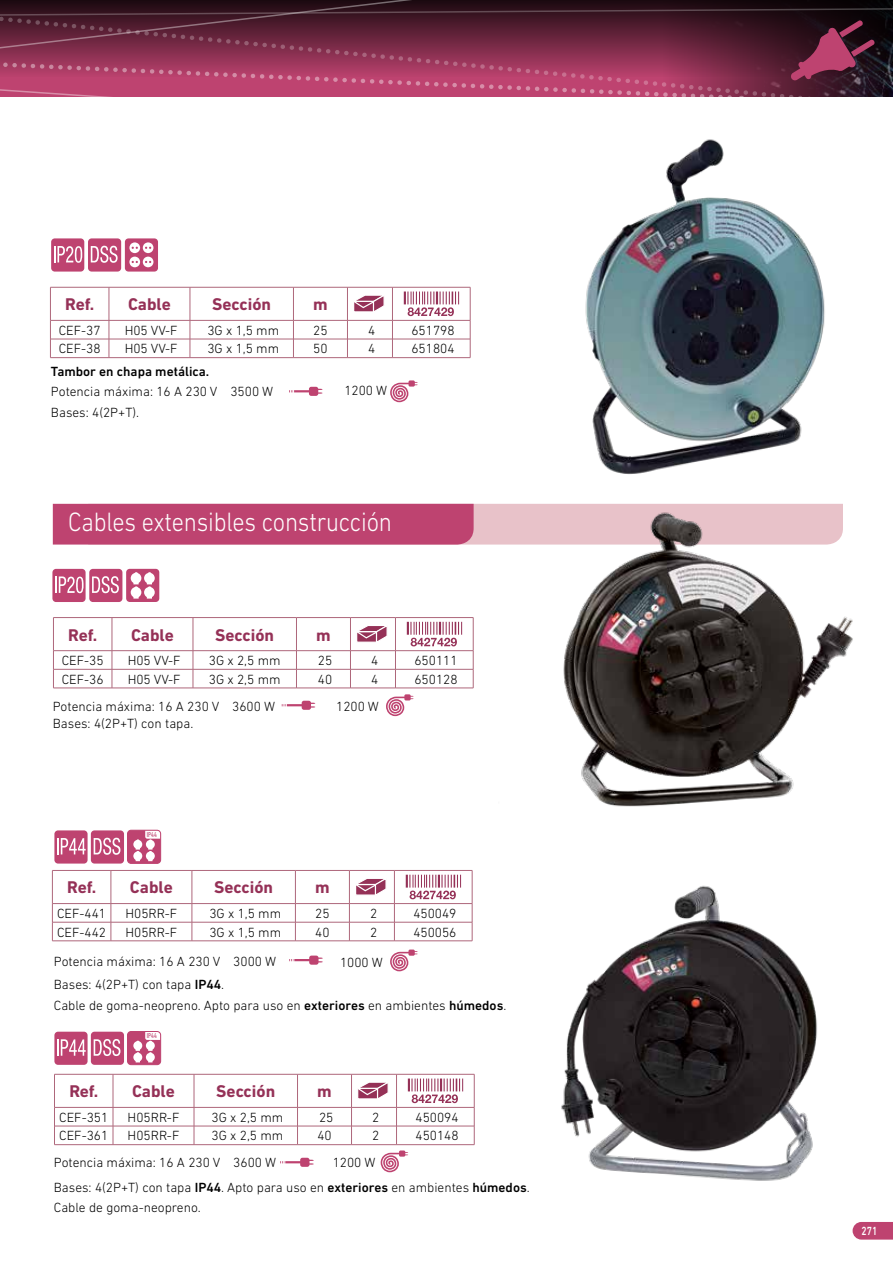
<style>
.page{position:relative;width:893px;height:1263px;background:#fff}
.page>*{position:absolute;margin:0;border:0;box-sizing:border-box;transform-origin:0 0}
.t1{font:300 27px "DIN Next LT Pro";letter-spacing:-.01em;color:#fff;scale:.9 1}
.t2{font:700 17.25px "DIN Next LT Pro";color:#953157}
.t3{font:300 13.5px/20.4px "DIN Next LT Pro";color:#000}
.t4{font:500 13.5px "DIN Next LT Pro";color:#000}
.t5{font:500 12px "DIN Next LT Pro";color:#fff;scale:.8 1}
.t6{font:condensed 7.2px "DIN Next LT Pro";color:#be4370}
.s1{font-weight:500}
</style>
<div class="page">
<svg style="left:516px;top:0;width:300px;height:7px;background:#1b090f"></svg>
<div style="left:0;top:0;width:516px;height:7px;background:#200b13"></div>
<svg style="left:853px;top:1222px;width:40px;height:17px"></svg>
<svg style="left:0;top:7px;width:893px;height:90px;background:#782d49"></svg>
<svg style="left:309px;top:387px;width:13px;height:9px"></svg>
<hr style="left:289px;top:390px;width:21px;height:2px;background:#be4370">
<div style="left:51px;top:238px;width:33px;height:34px;background:#be4370;border-radius:4px"></div>
<svg style="left:54px;top:246px;width:28px;height:17px"></svg>
<div style="left:88px;top:238px;width:33px;height:34px;background:#be4370;border-radius:4px"></div>
<svg style="left:91px;top:246px;width:27px;height:17px"></svg>
<svg style="left:125px;top:238px;width:33px;height:34px"></svg>
<svg style="left:50px;top:287px;width:421px;height:71px"></svg>
<svg style="left:390px;top:380px;width:28px;height:23px"></svg>
<hr style="left:53px;top:688px;width:59px;height:1px;background:#ae677b">
<hr style="left:112px;top:688px;width:81px;height:1px;background:#ae677b">
<hr style="left:193px;top:688px;width:103px;height:1px;background:#ae677b">
<hr style="left:296px;top:688px;width:54px;height:1px;background:#ae677b">
<hr style="left:350px;top:688px;width:45px;height:1px;background:#ae677b">
<hr style="left:395px;top:688px;width:78px;height:1px;background:#ae677b">
<svg style="left:53px;top:617px;width:421px;height:71px"></svg>
<svg style="left:302px;top:701px;width:13px;height:9px"></svg>
<hr style="left:282px;top:704px;width:21px;height:2px;background:#be4370">
<svg style="left:283px;top:704px;width:4px;height:3px"></svg>
<svg style="left:53px;top:504px;width:441px;height:41px;background:#c04a75"></svg>
<div style="left:52px;top:569px;width:34px;height:33px;background:#be4370;border-radius:4px"></div>
<svg style="left:55px;top:576px;width:29px;height:17px"></svg>
<div style="left:89px;top:569px;width:33px;height:33px;background:#be4370;border-radius:4px"></div>
<svg style="left:92px;top:576px;width:27px;height:17px"></svg>
<svg style="left:126px;top:569px;width:33px;height:33px"></svg>
<svg style="left:386px;top:694px;width:27px;height:23px"></svg>
<img style="left:494px;top:503px;width:359px;height:304px">
<img style="left:585px;top:139px;width:240px;height:335px">
<svg style="left:52px;top:870px;width:421px;height:71px"></svg>
<svg style="left:309px;top:955px;width:14px;height:10px"></svg>
<hr style="left:289px;top:959px;width:22px;height:2px;background:#be4370">
<svg style="left:290px;top:959px;width:5px;height:3px"></svg>
<div style="left:91px;top:830px;width:33px;height:33px;background:#be4370;border-radius:4px"></div>
<svg style="left:94px;top:838px;width:26px;height:17px"></svg>
<div style="left:54px;top:830px;width:34px;height:33px;background:#be4370;border-radius:4px"></div>
<svg style="left:57px;top:838px;width:29px;height:16px"></svg>
<div style="left:91px;top:1032px;width:33px;height:33px;background:#be4370;border-radius:4px"></div>
<svg style="left:94px;top:1039px;width:26px;height:17px"></svg>
<div style="left:54px;top:1032px;width:34px;height:33px;background:#be4370;border-radius:4px"></div>
<svg style="left:57px;top:1039px;width:29px;height:17px"></svg>
<svg style="left:54px;top:1074px;width:421px;height:99px"></svg>
<svg style="left:390px;top:949px;width:28px;height:23px"></svg>
<svg style="left:127px;top:830px;width:34px;height:34px"></svg>
<svg style="left:127px;top:1031px;width:34px;height:34px"></svg>
<img style="left:561px;top:885px;width:256px;height:296px">
<p class="t2" style="left:65px;top:294px;width:31px">Ref.</p>
<p class="t2" style="left:128px;top:294px;width:44px">Cable</p>
<p class="t2" style="left:212px;top:294px;width:60px">Sección</p>
<p class="t2" style="left:313px;top:294px;width:16px">m</p>
<p class="t3" style="left:59px;top:320px;width:43px">CEF-37</p>
<p class="t3" style="left:125px;top:320px;width:54px">H05 VV-F</p>
<p class="t3" style="left:207px;top:320px;width:73px">3G x 1,5 mm</p>
<p class="t3" style="left:313px;top:320px;width:16px">25</p>
<p class="t3" style="left:368px;top:320px;width:9px">4</p>
<p class="t3" style="left:411px;top:320px;width:45px">651798</p>
<p class="t3" style="left:59px;top:338px;width:43px">CEF-38</p>
<p class="t3" style="left:125px;top:338px;width:54px">H05 VV-F</p>
<p class="t3" style="left:207px;top:338px;width:73px">3G x 1,5 mm</p>
<p class="t3" style="left:313px;top:338px;width:16px">50</p>
<p class="t3" style="left:368px;top:338px;width:9px">4</p>
<p class="t3" style="left:411px;top:338px;width:45px">651804</p>
<p class="t3" style="left:344px;top:380px;width:44px">1200 W</p>
<p class="t4" style="left:51px;top:363px;width:160px">Tambor en chapa metálica.</p>
<p class="t3" style="left:51px;top:381px;width:224px">Potencia máxima: 16 A 230 V 3500 W<br>Bases: 4(2P+T).</p>
<h1 class="t1" style="left:68px;top:507px;width:361px">Cables extensibles construcción</h1>
<p class="t2" style="left:68px;top:625px;width:31px">Ref.</p>
<p class="t2" style="left:131px;top:625px;width:44px">Cable</p>
<p class="t2" style="left:215px;top:625px;width:60px">Sección</p>
<p class="t2" style="left:316px;top:625px;width:16px">m</p>
<p class="t3" style="left:62px;top:650px;width:43px">CEF-35</p>
<p class="t3" style="left:128px;top:650px;width:54px">H05 VV-F</p>
<p class="t3" style="left:209px;top:650px;width:73px">3G x 2,5 mm</p>
<p class="t3" style="left:318px;top:650px;width:16px">25</p>
<p class="t3" style="left:371px;top:650px;width:9px">4</p>
<p class="t3" style="left:414px;top:650px;width:45px">650111</p>
<p class="t3" style="left:62px;top:669px;width:43px">CEF-36</p>
<p class="t3" style="left:128px;top:669px;width:54px">H05 VV-F</p>
<p class="t3" style="left:209px;top:669px;width:73px">3G x 2,5 mm</p>
<p class="t3" style="left:318px;top:669px;width:16px">40</p>
<p class="t3" style="left:371px;top:669px;width:9px">4</p>
<p class="t3" style="left:414px;top:669px;width:45px">650128</p>
<p class="t3" style="left:53px;top:696px;width:224px">Potencia máxima: 16 A 230 V 3600 W</p>
<p class="t3" style="left:336px;top:696px;width:44px">1200 W</p>
<p class="t3" style="left:53px;top:713px;width:142px">Bases: 4(2P+T) con tapa.</p>
<p class="t6" style="left:147px;top:830px;width:11px">IP44</p>
<p class="t2" style="left:67px;top:877px;width:31px">Ref.</p>
<p class="t2" style="left:130px;top:877px;width:44px">Cable</p>
<p class="t2" style="left:214px;top:877px;width:60px">Sección</p>
<p class="t2" style="left:315px;top:877px;width:16px">m</p>
<p class="t3" style="left:57px;top:903px;width:51px">CEF-441</p>
<p class="t3" style="left:125px;top:903px;width:53px">H05RR-F</p>
<p class="t3" style="left:209px;top:903px;width:73px">3G x 1,5 mm</p>
<p class="t3" style="left:315px;top:903px;width:16px">25</p>
<p class="t3" style="left:370px;top:903px;width:9px">2</p>
<p class="t3" style="left:413px;top:903px;width:45px">450049</p>
<p class="t3" style="left:57px;top:922px;width:51px">CEF-442</p>
<p class="t3" style="left:125px;top:922px;width:53px">H05RR-F</p>
<p class="t3" style="left:209px;top:922px;width:73px">3G x 1,5 mm</p>
<p class="t3" style="left:315px;top:922px;width:16px">40</p>
<p class="t3" style="left:370px;top:922px;width:9px">2</p>
<p class="t3" style="left:413px;top:922px;width:45px">450056</p>
<p class="t3" style="left:54px;top:949px;width:224px;line-height:23.7px">Potencia máxima: 16 A 230 V 3000 W<br>Bases: 4(2P+T) con tapa <span class="s1">IP44</span>.</p>
<p class="t3" style="left:54px;top:995px;width:454px">Cable de goma-neopreno. Apto para uso en <span class="s1">exteriores</span> en ambientes <span class="s1">húmedos</span>.</p>
<p class="t3" style="left:340px;top:952px;width:44px">1000 W</p>
<p class="t6" style="left:147px;top:1031px;width:11px">IP44</p>
<p class="t2" style="left:69px;top:1081px;width:31px">Ref.</p>
<p class="t2" style="left:132px;top:1081px;width:44px">Cable</p>
<p class="t2" style="left:216px;top:1081px;width:60px">Sección</p>
<p class="t2" style="left:317px;top:1081px;width:16px">m</p>
<p class="t3" style="left:59px;top:1107px;width:51px">CEF-351</p>
<p class="t3" style="left:128px;top:1107px;width:53px">H05RR-F</p>
<p class="t3" style="left:212px;top:1107px;width:73px">3G x 2,5 mm</p>
<p class="t3" style="left:319px;top:1107px;width:16px">25</p>
<p class="t3" style="left:372px;top:1107px;width:9px">2</p>
<p class="t3" style="left:415px;top:1107px;width:45px">450094</p>
<p class="t3" style="left:59px;top:1125px;width:51px">CEF-361</p>
<p class="t3" style="left:128px;top:1125px;width:53px">H05RR-F</p>
<p class="t3" style="left:212px;top:1125px;width:73px">3G x 2,5 mm</p>
<p class="t3" style="left:317px;top:1125px;width:16px">40</p>
<p class="t3" style="left:372px;top:1125px;width:9px">2</p>
<p class="t3" style="left:415px;top:1125px;width:45px">450148</p>
<p class="t3" style="left:54px;top:1149px;width:477px;line-height:24.9px">Potencia máxima: 16 A 230 V 3600 W<br>Bases: 4(2P+T) con tapa <span class="s1">IP44</span>. Apto para uso en <span class="s1">exteriores</span> en ambientes <span class="s1">húmedos</span>.</p>
<p class="t3" style="left:54px;top:1197px;width:149px">Cable de goma-neopreno.</p>
<p class="t3" style="left:333px;top:1152px;width:44px">1200 W</p>
<p class="t5" style="left:862px;top:1223px;width:21px">271</p>
</div>
